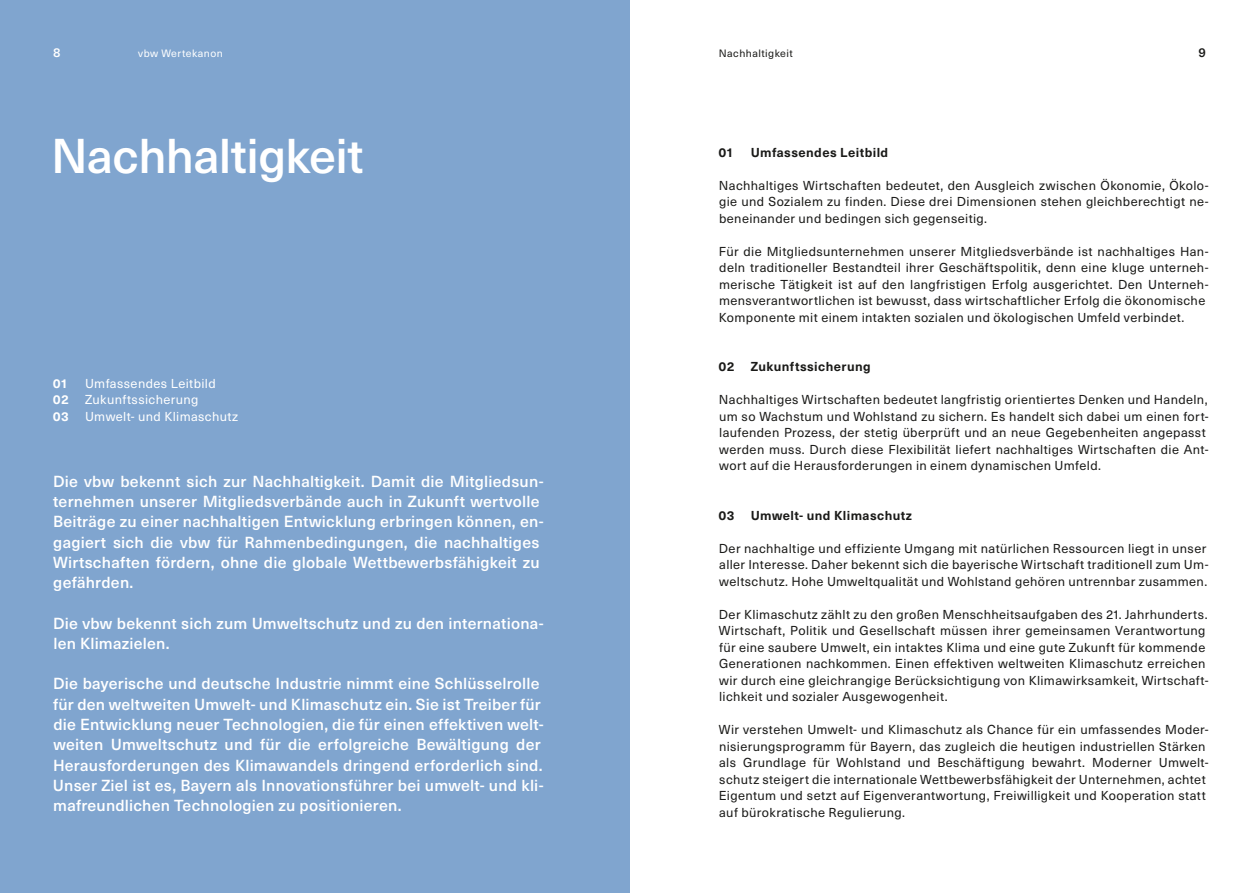
<style>
.page{position:relative;width:1259px;height:893px;background:#fff}
.page>*{position:absolute;margin:0;border:0;box-sizing:border-box;transform-origin:0 0}
.t1{font:500 48px "Neue Haas Unica Pro";letter-spacing:-.01em;color:#fff}
.t2{font:500 15.75px/20.2px "Neue Haas Unica Pro";letter-spacing:.015em;color:#fff}
.t3{font:12.75px/16.5px "Neue Haas Unica Pro";letter-spacing:.03em;color:#1a1a18}
.t4{font:700 12.75px "Neue Haas Unica Pro";letter-spacing:.03em;color:#1a1a18}
.t5{font:12.75px "Neue Haas Unica Pro";letter-spacing:.03em;color:#fff}
.t6{font:700 12.75px "Neue Haas Unica Pro";color:#fff}
.t7{font:500 12.75px "Neue Haas Unica Pro";color:#1a1a18}
.t8{font:500 12.75px "Neue Haas Unica Pro";color:#fff}
.t9{font:10.5px "Neue Haas Unica Pro";letter-spacing:.045em;color:#1a1a18}
.t10{font:10.5px "Neue Haas Unica Pro";letter-spacing:.045em;color:#fff}
</style>
<div class="page">
<div style="left:0;top:0;width:629px;height:893px;background:#80a5cf"></div>
<p class="t8" style="left:53px;top:45px;width:9px">8</p>
<p class="t10" style="left:138px;top:47px;width:86px">vbw Wertekanon</p>
<h1 class="t1" style="left:51px;top:127px;width:314px">Nachhaltigkeit</h1>
<p class="t6" style="left:53px;top:376px;width:15px">01</p>
<p class="t5" style="left:85px;top:376px;width:132px">Umfassendes Leitbild</p>
<p class="t6" style="left:53px;top:392px;width:17px">02</p>
<p class="t5" style="left:85px;top:392px;width:115px">Zukunftssicherung</p>
<p class="t6" style="left:53px;top:409px;width:17px">03</p>
<p class="t5" style="left:85px;top:409px;width:155px">Umwelt- und Klimaschutz</p>
<p class="t2" style="left:53px;top:471px;width:492px">Die vbw bekennt sich zur Nachhaltigkeit. Damit die Mitgliedsun&shy;ternehmen unserer Mitgliedsverbände auch in Zukunft wertvolle Beiträge zu einer nachhaltigen Entwicklung erbringen können, en&shy;gagiert sich die vbw für Rahmenbedingungen, die nachhaltiges Wirtschaften fördern, ohne die globale Wettbewerbsfähigkeit zu gefährden.</p>
<p class="t2" style="left:53px;top:613px;width:492px">Die vbw bekennt sich zum Umweltschutz und zu den internationa&shy;len Klimazielen.</p>
<p class="t2" style="left:53px;top:674px;width:492px">Die bayerische und deutsche Industrie nimmt eine Schlüsselrolle für den weltweiten Umwelt- und Klimaschutz ein. Sie ist Treiber für die Entwicklung neuer Technologien, die für einen effektiven welt&shy;weiten Umweltschutz und für die erfolgreiche Bewältigung der Herausforderungen des Klimawandels dringend erforderlich sind.<br>Unser Ziel ist es, Bayern als Innovationsführer bei umwelt- und kli&shy;mafreundlichen Technologien zu positionieren.</p>
<p class="t9" style="left:719px;top:47px;width:76px">Nachhaltigkeit</p>
<p class="t7" style="left:1198px;top:45px;width:9px">9</p>
<p class="t4" style="left:718px;top:145px;width:15px">01</p>
<p class="t4" style="left:750px;top:145px;width:139px">Umfassendes Leitbild</p>
<p class="t3" style="left:719px;top:177px;width:491px;text-align:justify">Nachhaltiges Wirtschaften bedeutet, den Ausgleich zwischen Ökonomie, Ökolo&shy;gie und Sozialem zu finden. Diese drei Dimensionen stehen gleichberechtigt ne&shy;beneinander und bedingen sich gegenseitig.</p>
<p class="t3" style="left:719px;top:243px;width:491px">Für die Mitgliedsunternehmen unserer Mitgliedsverbände ist nachhaltiges Han&shy;deln traditioneller Bestandteil ihrer Geschäftspolitik, denn eine kluge unterneh&shy;merische Tätigkeit ist auf den langfristigen Erfolg ausgerichtet. Den Unterneh&shy;mensverantwortlichen ist bewusst, dass wirtschaftlicher Erfolg die ökonomische Komponente mit einem intakten sozialen und ökologischen Umfeld verbindet.</p>
<p class="t4" style="left:718px;top:359px;width:17px">02</p>
<p class="t4" style="left:750px;top:359px;width:121px">Zukunftssicherung</p>
<p class="t3" style="left:719px;top:392px;width:491px">Nachhaltiges Wirtschaften bedeutet langfristig orientiertes Denken und Handeln, um so Wachstum und Wohlstand zu sichern. Es handelt sich dabei um einen fort&shy;laufenden Prozess, der stetig überprüft und an neue Gegebenheiten angepasst werden muss. Durch diese Flexibilität liefert nachhaltiges Wirtschaften die Ant&shy;wort auf die Herausforderungen in einem dynamischen Umfeld.</p>
<p class="t4" style="left:718px;top:508px;width:17px">03</p>
<p class="t4" style="left:750px;top:508px;width:163px">Umwelt- und Klimaschutz</p>
<p class="t3" style="left:719px;top:540px;width:491px">Der nachhaltige und effiziente Umgang mit natürlichen Ressourcen liegt in unser aller Interesse. Daher bekennt sich die bayerische Wirtschaft traditionell zum Um&shy;weltschutz. Hohe Umweltqualität und Wohlstand gehören untrennbar zusammen.</p>
<p class="t3" style="left:719px;top:606px;width:491px">Der Klimaschutz zählt zu den großen Menschheitsaufgaben des 21. Jahrhunderts.<br>Wirtschaft, Politik und Gesellschaft müssen ihrer gemeinsamen Verantwortung für eine saubere Umwelt, ein intaktes Klima und eine gute Zukunft für kommende Generationen nachkommen. Einen effektiven weltweiten Klimaschutz erreichen wir durch eine gleichrangige Berücksichtigung von Klimawirksamkeit, Wirtschaft&shy;lichkeit und sozialer Ausgewogenheit.</p>
<p class="t3" style="left:719px;top:722px;width:491px">Wir verstehen Umwelt- und Klimaschutz als Chance für ein umfassendes Moder&shy;nisierungsprogramm für Bayern, das zugleich die heutigen industriellen Stärken als Grundlage für Wohlstand und Beschäftigung bewahrt. Moderner Umwelt&shy;schutz steigert die internationale Wettbewerbsfähigkeit der Unternehmen, achtet Eigentum und setzt auf Eigenverantwortung, Freiwilligkeit und Kooperation statt auf bürokratische Regulierung.</p>
</div>
